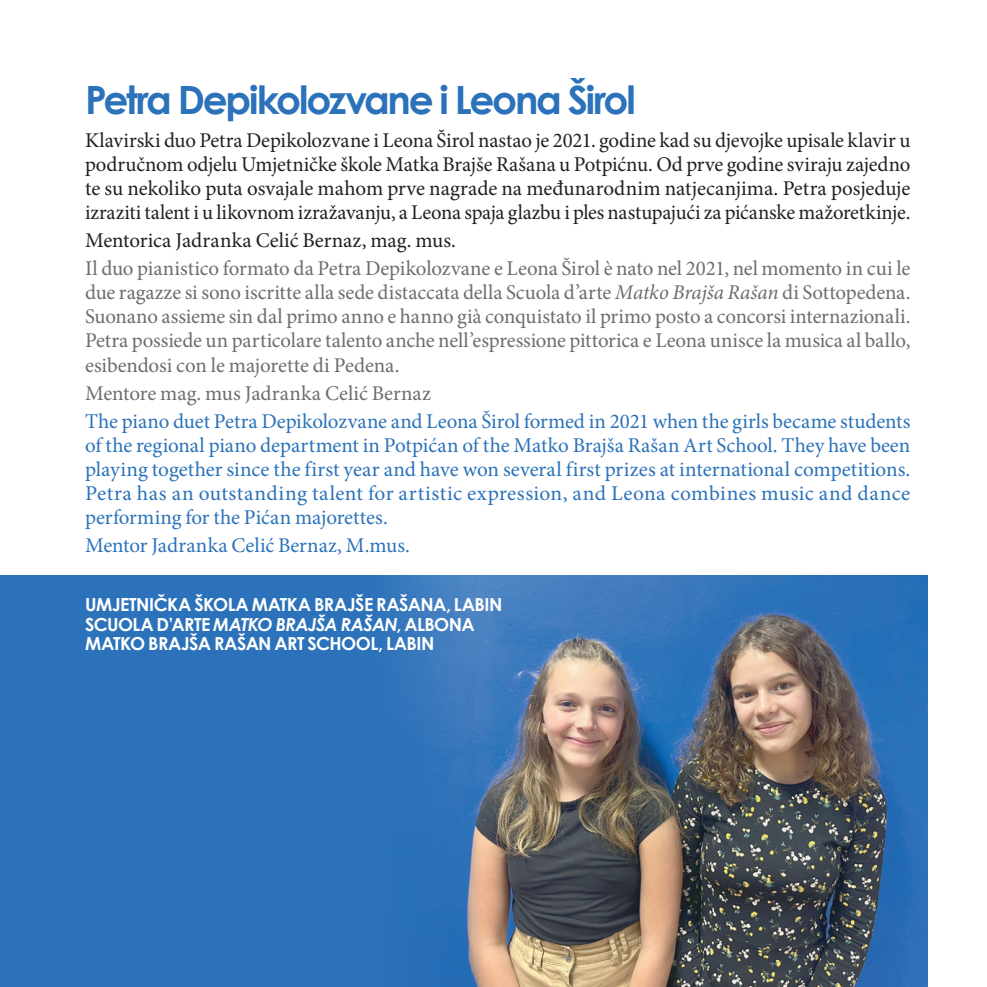
<style>
.page{position:relative;width:987px;height:987px;background:#fff}
.page>*{position:absolute;margin:0;border:0;box-sizing:border-box;transform-origin:0 0}
.h1_imena{font:700 39px "Century Gothic";letter-spacing:-.055em;color:#2b72ba}
.IT{font:21px/24px "Minion Pro";letter-spacing:-.005em;color:#6c6d70;text-align:justify}
.GB{font:21px/24px "Minion Pro";letter-spacing:.005em;color:#2b72ba;text-align:justify}
.HR{font:21px/24px "Minion Pro";letter-spacing:-.01em;color:#231f20;text-align:justify}
.skole{font:700 18px "Century Gothic";letter-spacing:-.03em;color:#fff}
.s1{font-style:italic}
</style>
<div class="page">
<div style="left:0;top:575px;width:927px;height:411px;background:#2b72ba"></div>
<img style="left:394px;top:575px;width:533px;height:411px">
<p class="h1_imena" style="left:85px;top:71px;width:552px">Petra Depikolozvane i Leona Širol</p>
<p class="HR" style="left:85px;top:128px;width:826px">Klavirski duo Petra Depikolozvane i Leona Širol nastao je 2021. godine kad su djevojke upisale klavir u područnom odjelu Umjetničke škole Matka Brajše Rašana u Potpićnu. Od prve godine sviraju zajedno te su nekoliko puta osvajale mahom prve nagrade na međunarodnim natjecanjima. Petra posjeduje izraziti talent i u likovnom izražavanju, a Leona spaja glazbu i ples nastupajući za pićanske mažoretkinje.</p>
<p class="HR" style="left:85px;top:228px;width:372px">Mentorica Jadranka Celić Bernaz, mag. mus.</p>
<p class="IT" style="left:85px;top:257px;width:826px">Il duo pianistico formato da Petra Depikolozvane e Leona Širol è nato nel 2021, nel momento in cui le due ragazze si sono iscritte alla sede distaccata della Scuola d’arte <span class="s1">Matko Brajša Rašan</span> di Sottopedena.<br>Suonano assieme sin dal primo anno e hanno già conquistato il primo posto a concorsi internazionali.<br>Petra possiede un particolare talento anche nell’espressione pittorica e Leona unisce la musica al ballo, esibendosi con le majorette di Pedena.</p>
<p class="IT" style="left:85px;top:381px;width:347px">Mentore mag. mus Jadranka Celić Bernaz</p>
<p class="GB" style="left:85px;top:409px;width:826px">The piano duet Petra Depikolozvane and Leona Širol formed in 2021 when the girls became students of the regional piano department in Potpićan of the Matko Brajša Rašan Art School. They have been playing together since the first year and have won several first prizes at international competitions.<br>Petra has an outstanding talent for artistic expression, and Leona combines music and dance performing for the Pićan majorettes.</p>
<p class="GB" style="left:85px;top:533px;width:326px">Mentor Jadranka Celić Bernaz, M.mus.</p>
<p class="skole" style="left:85px;top:590px;width:419px">UMJETNIČKA ŠKOLA MATKA BRAJŠE RAŠANA, LABIN</p>
<p class="skole" style="left:85px;top:610px;width:391px">SCUOLA D’ARTE <span class="s1">MATKO BRAJŠA RAŠAN</span>, ALBONA</p>
<p class="skole" style="left:85px;top:630px;width:351px">MATKO BRAJŠA RAŠAN ART SCHOOL, LABIN</p>
</div>
